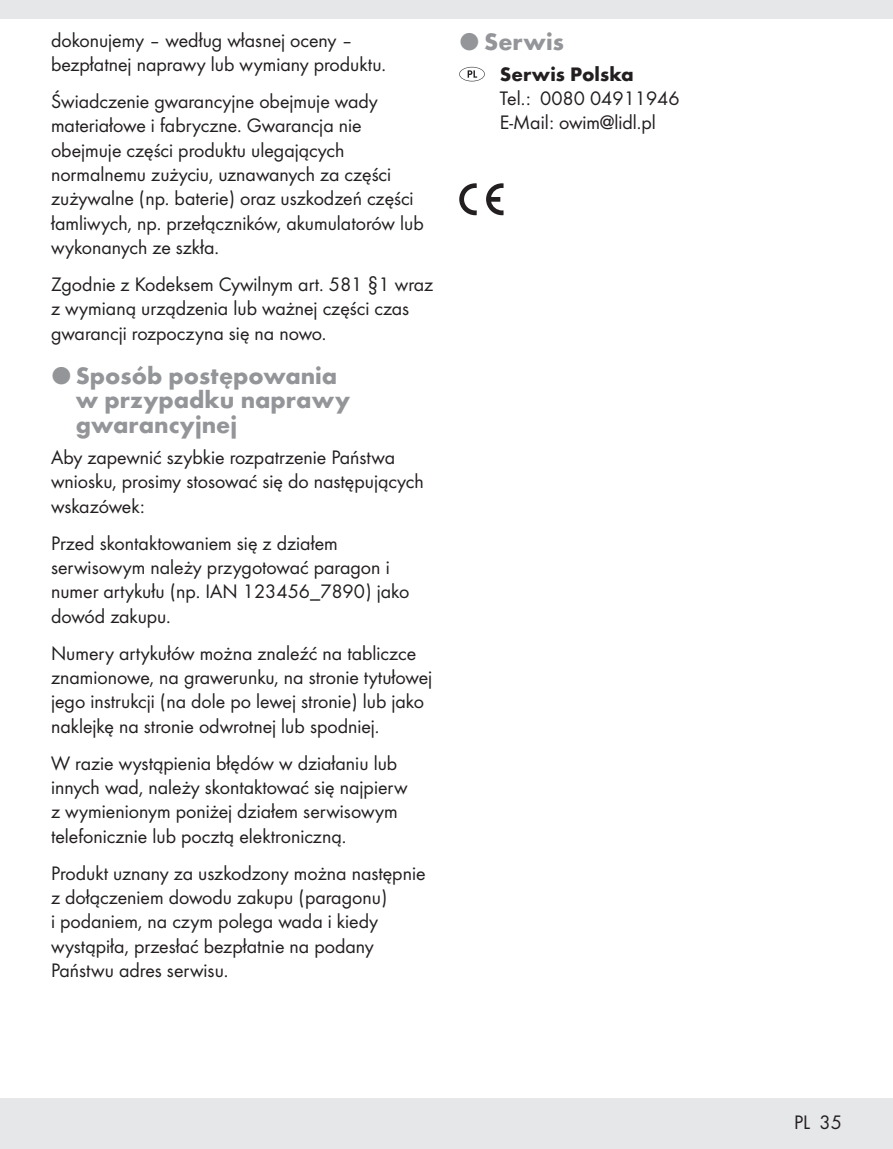
<style>
.page{position:relative;width:893px;height:1149px;background:#fff}
.page>*{position:absolute;margin:0;border:0;box-sizing:border-box;transform-origin:0 0}
.t1{font:700 24.75px/24.8px "Futura";color:#939598}
.t2{font:20.25px/24.3px "Futura Boo";color:#231f20}
.t3{font:700 20.25px "Futura";color:#231f20}
.s1{font-family:"European Pi Three";font-weight:400}
</style>
<div class="page">
<div style="left:0;top:1097px;width:893px;height:51px;background:#e6e7e9"></div>
<div style="left:0;top:0;width:893px;height:19px;background:#e6e7e9"></div>
<svg style="left:459px;top:67px;width:26px;height:14px"></svg>
<svg style="left:459px;top:183px;width:18px;height:32px"></svg>
<svg style="left:486px;top:183px;width:17px;height:32px"></svg>
<p class="t2" style="left:51px;top:27px;width:336px">dokonujemy – według własnej oceny – bezpłatnej naprawy lub wymiany produktu.</p>
<p class="t2" style="left:51px;top:88px;width:374px">Świadczenie gwarancyjne obejmuje wady materiałowe i fabryczne. Gwarancja nie obejmuje części produktu ulegających normalnemu zużyciu, uznawanych za części zużywalne (np. baterie) oraz uszkodzeń części łamliwych, np. przełączników, akumulatorów lub wykonanych ze szkła.</p>
<p class="t2" style="left:51px;top:271px;width:384px">Zgodnie z Kodeksem Cywilnym art. 581 §1 wraz z wymianą urządzenia lub ważnej części czas gwarancji rozpoczyna się na nowo.</p>
<p class="t1" style="left:76px;top:361px;width:276px;text-indent:-25px"><span class="s1">P</span> Sposób postępowania w przypadku naprawy gwarancyjnej</p>
<p class="t2" style="left:51px;top:444px;width:374px">Aby zapewnić szybkie rozpatrzenie Państwa wniosku, prosimy stosować się do następujących wskazówek:</p>
<p class="t2" style="left:51px;top:529px;width:360px">Przed skontaktowaniem się z działem serwisowym należy przygotować paragon i numer artykułu (np. IAN 123456_7890) jako dowód zakupu.</p>
<p class="t2" style="left:51px;top:639px;width:383px">Numery artykułów można znaleźć na tabliczce znamionowe, na grawerunku, na stronie tytułowej jego instrukcji (na dole po lewej stronie) lub jako naklejkę na stronie odwrotnej lub spodniej.</p>
<p class="t2" style="left:51px;top:749px;width:358px">W razie wystąpienia błędów w działaniu lub innych wad, należy skontaktować się najpierw z wymienionym poniżej działem serwisowym telefonicznie lub pocztą elektroniczną.</p>
<p class="t2" style="left:51px;top:859px;width:376px">Produkt uznany za uszkodzony można następnie z dołączeniem dowodu zakupu (paragonu)<br>i podaniem, na czym polega wada i kiedy wystąpiła, przesłać bezpłatnie na podany Państwu adres serwisu.</p>
<p class="t1" style="left:459px;top:27px;width:106px"><span class="s1">P</span> Serwis</p>
<p class="t3" style="left:500px;top:59px;width:136px">Serwis Polska</p>
<p class="t2" style="left:500px;top:85px;width:181px">Tel.: 0080 04911946<br>E-Mail: owim@lidl.pl</p>
<p class="t2" style="left:794px;top:1108px;width:49px">PL 35</p>
</div>
